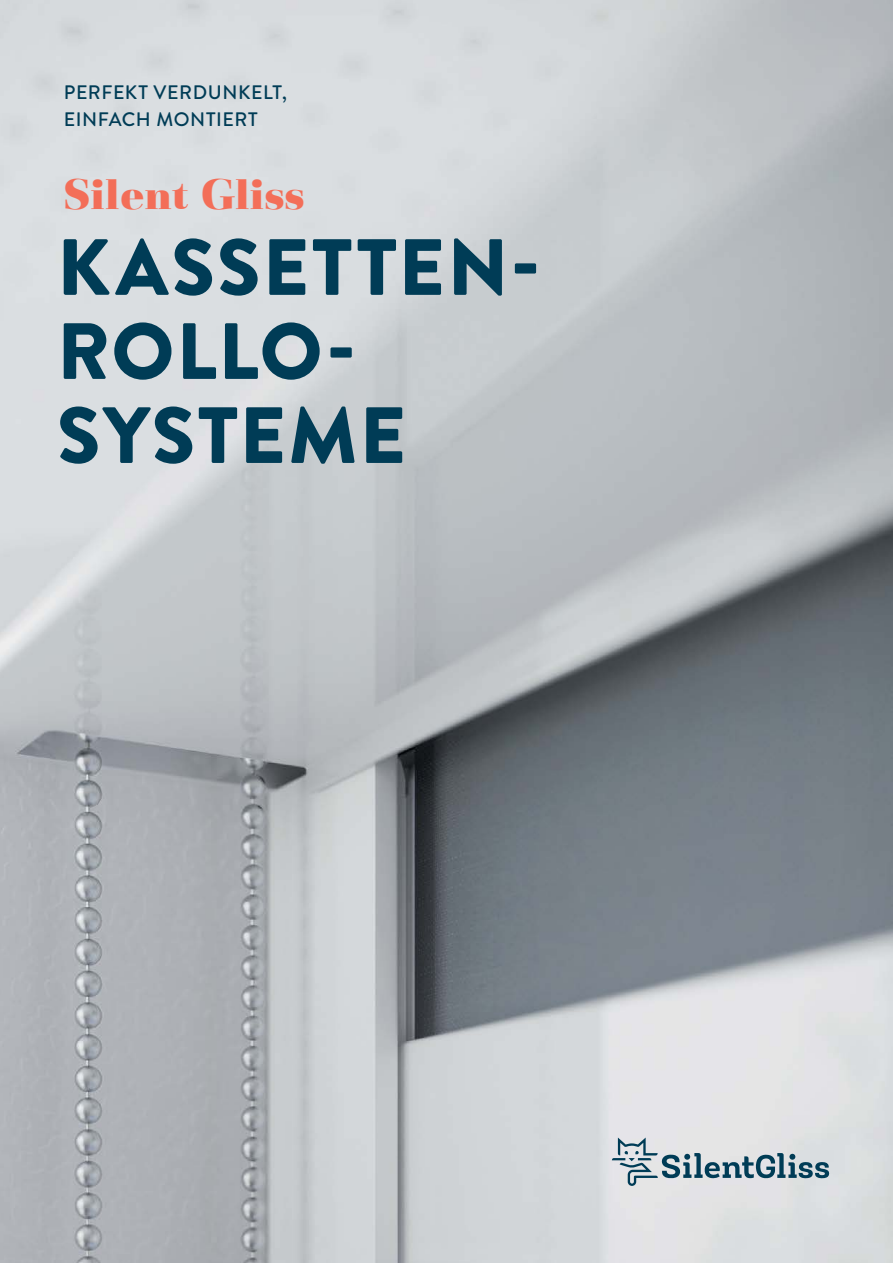
<style>
.page{position:relative;width:893px;height:1263px;background:#fff}
.page>*{position:absolute;margin:0;border:0;box-sizing:border-box;transform-origin:0 0}
.t1{font:900 79.5px/84px "Brandon Grotesque";letter-spacing:.025em;color:#003c56}
.t2{font:900 44.25px "Basilia";letter-spacing:.02em;color:#f36e58}
.t3{font:500 19.5px/27px "Brandon Grotesque";letter-spacing:.03em;color:#003c56}
</style>
<div class="page">
<img style="left:0;top:0;width:893px;height:1263px">
<svg style="left:612px;top:1137px;width:217px;height:49px;background:#b3c0c7"></svg>
<p class="t3" style="left:64px;top:79px;width:224px">PERFEKT VERDUNKELT,<br>EINFACH MONTIERT</p>
<h2 class="t2" style="left:64px;top:167px;width:242px">Silent Gliss</h2>
<h1 class="t1" style="left:57px;top:226px;width:484px">KASSETTEN-<br>ROLLO-<br>SYSTEME</h1>
</div>
